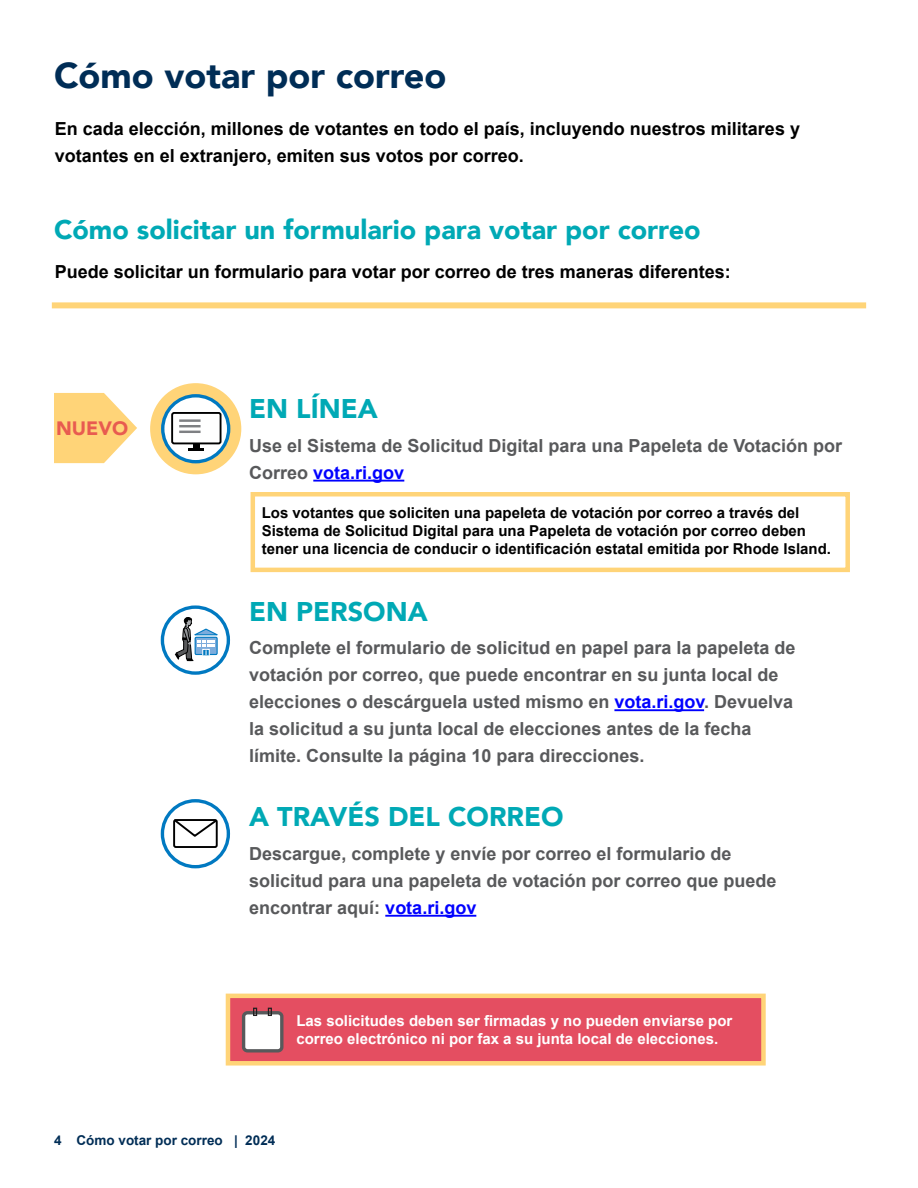
<style>
.page{position:relative;width:918px;height:1188px;background:#fff}
.page>*{position:absolute;margin:0;border:0;box-sizing:border-box;transform-origin:0 0}
.t1{font:900 36px "Avenir";color:#002d56}
.t2{font:900 27px "Avenir";color:#00a9b5}
.t3{font:900 19.35px "Avenir";color:#e85b50}
.t4{font:700 18px/27px "Arial";color:#58595b}
.t5{font:700 18px/27px "Arial";color:#000}
.t6{font:700 15px/18px "Arial";color:#000}
.t7{font:700 15px/18px "Arial";color:#fff}
.t8{font:700 13.5px "Arial";color:#002d56}
.s1{color:#00f}
</style>
<div class="page">
<div style="left:251px;top:492px;width:599px;height:80px;border:4px solid #ffd478"></div>
<div style="left:52px;top:302px;width:814px;height:6px;background:#ffd478"></div>
<hr style="left:385px;top:915px;width:91px;height:2px;background:#00f">
<hr style="left:313px;top:480px;width:91px;height:2px;background:#00f">
<hr style="left:614px;top:709px;width:90px;height:2px;background:#00f">
<div style="left:150px;top:383px;width:91px;height:91px;background:#ffd478;border-radius:50%"></div>
<svg style="left:163px;top:396px;width:66px;height:66px;background:#d8e9f3"></svg>
<div style="left:161px;top:394px;width:69px;height:69px;border:3px solid #0079c1;border-radius:50%"></div>
<div style="left:172px;top:413px;width:49px;height:31px;background:#fff;border-radius:2px"></div>
<div style="left:171px;top:412px;width:51px;height:32px;border:2px solid #000;border-radius:2px"></div>
<svg style="left:192px;top:444px;width:8px;height:4px"></svg>
<hr style="left:188px;top:448px;width:16px;height:3px;background:#000">
<hr style="left:179px;top:419px;width:22px;height:3px;background:#7e8083">
<hr style="left:179px;top:425px;width:22px;height:2px;background:#7e8083">
<hr style="left:179px;top:431px;width:22px;height:2px;background:#7e8083">
<svg style="left:54px;top:393px;width:83px;height:70px"></svg>
<svg style="left:162px;top:607px;width:66px;height:66px"></svg>
<div style="left:161px;top:605px;width:69px;height:70px;border:3px solid #0079c1;border-radius:50%"></div>
<svg style="left:175px;top:617px;width:47px;height:44px"></svg>
<div style="left:161px;top:799px;width:69px;height:69px;border:3px solid #0079c1;border-radius:50%"></div>
<div style="left:173px;top:819px;width:45px;height:29px;border:2px solid #000;border-radius:2px"></div>
<svg style="left:173px;top:819px;width:45px;height:19px"></svg>
<div style="left:226px;top:994px;width:540px;height:72px;background:#e44e61;border:4px solid #ffd478"></div>
<div style="left:243px;top:1012px;width:39px;height:39px;background:#fff;border-radius:4px"></div>
<div style="left:242px;top:1011px;width:42px;height:42px;border:3px solid #58595b;border-radius:4px"></div>
<svg style="left:253px;top:1008px;width:4px;height:8px"></svg>
<svg style="left:268px;top:1008px;width:4px;height:8px"></svg>
<h1 class="t1" style="left:54px;top:45px;width:394px">Cómo votar por correo</h1>
<p class="t5" style="left:55px;top:116px;width:747px">En cada elección, millones de votantes en todo el país, incluyendo nuestros militares y votantes en el extranjero, emiten sus votos por correo.</p>
<h2 class="t2" style="left:54px;top:206px;width:648px">Cómo solicitar un formulario para votar por correo</h2>
<p class="t5" style="left:55px;top:258px;width:678px">Puede solicitar un formulario para votar por correo de tres maneras diferentes:</p>
<p class="t3" style="left:56px;top:412px;width:73px">NUEVO</p>
<h2 class="t2" style="left:249px;top:385px;width:130px">EN LÍNEA</h2>
<p class="t4" style="left:249px;top:433px;width:594px">Use el Sistema de Solicitud Digital para una Papeleta de Votación por<br>Correo <span class="s1">vota.ri.gov</span></p>
<p class="t6" style="left:262px;top:504px;width:546px">Los votantes que soliciten una papeleta de votación por correo a través del<br>Sistema de Solicitud Digital para una Papeleta de votación por correo deben</p>
<h5 class="t6" style="left:262px;top:540px;width:571px">tener una licencia de conducir o identificación estatal emitida por Rhode Island.</h5>
<h2 class="t2" style="left:249px;top:588px;width:180px">EN PERSONA</h2>
<p class="t4" style="left:249px;top:635px;width:548px">Complete el formulario de solicitud en papel para la papeleta de votación por correo, que puede encontrar en su junta local de elecciones o descárguela usted mismo en <span class="s1">vota.ri.gov</span>. Devuelva la solicitud a su junta local de elecciones antes de la fecha límite. Consulte la página 10 para direcciones.</p>
<h2 class="t2" style="left:249px;top:794px;width:316px">A TRAVÉS DEL CORREO</h2>
<p class="t4" style="left:249px;top:841px;width:529px">Descargue, complete y envíe por correo el formulario de solicitud para una papeleta de votación por correo que puede encontrar aquí: <span class="s1">vota.ri.gov</span></p>
<p class="t7" style="left:296px;top:1013px;width:437px">Las solicitudes deben ser firmadas y no pueden enviarse por correo electrónico ni por fax a su junta local de elecciones.</p>
<p class="t8" style="left:54px;top:1131px;width:223px">4 Cómo votar por correo | 2024</p>
</div>
